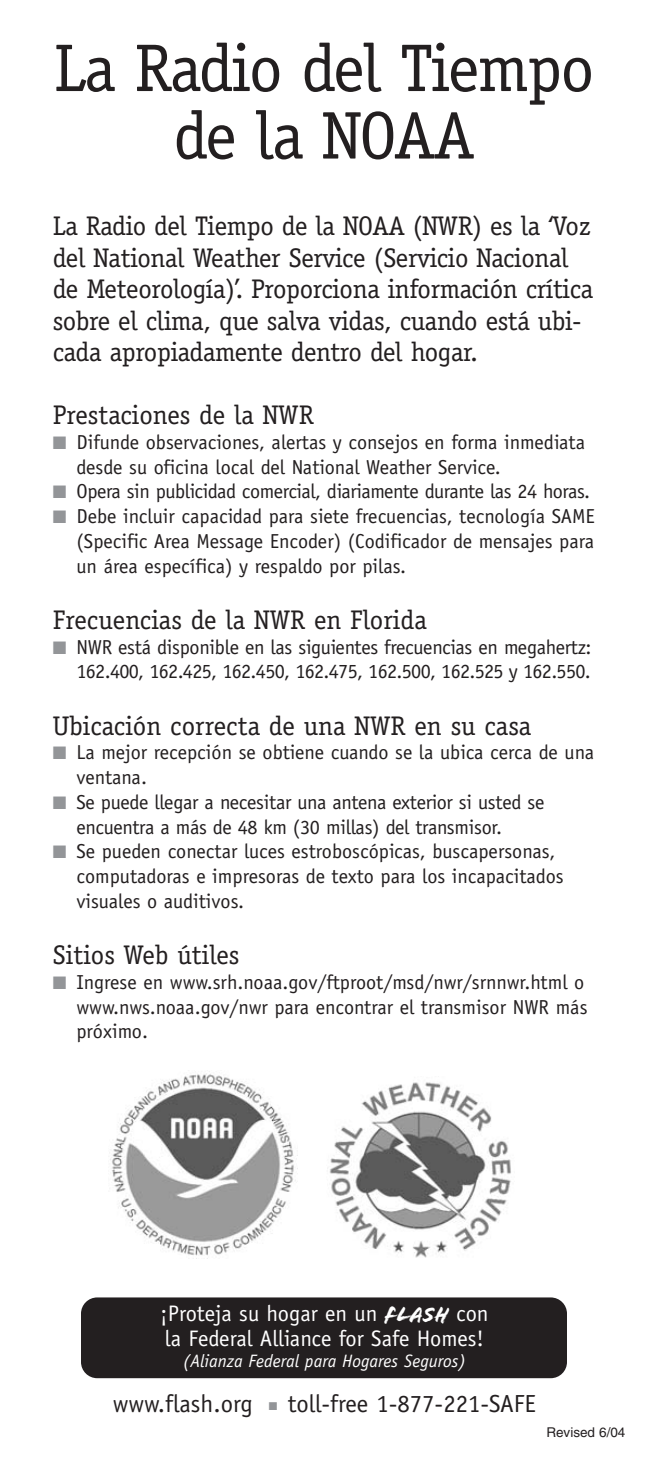
<style>
.page{position:relative;width:648px;height:1458px;background:#fff}
.page>*{position:absolute;margin:0;border:0;box-sizing:border-box;transform-origin:0 0}
.t1{font:67.5px/67.5px "Officina Serif";letter-spacing:-.025em;color:#231f20;text-align:center}
.t2{font:27px/31.5px "Officina Serif";letter-spacing:-.015em;color:#231f20}
.t3{font:24.75px "Officina Sans";color:#231f20}
.t4{font:22.5px/24.8px "Officina Sans";color:#fff}
.t5{font:20.25px/24.8px "Officina Sans";letter-spacing:-.015em;color:#231f20}
.t6{font:italic 18px "Officina Sans";color:#fff}
.t7{font:13.5px "Helvetica";color:#231f20}
.s1{color:#939598}
.s2{font-family:"Flood"}
</style>
<div class="page">
<img style="left:110px;top:1071px;width:188px;height:185px">
<img style="left:327px;top:1082px;width:184px;height:176px">
<div style="left:81px;top:1297px;width:486px;height:81px;background:#231f20;border-radius:16px"></div>
<h1 class="t1" style="left:54px;top:40px;width:542px">La Radio del Tiempo de la NOAA</h1>
<h2 class="t2" style="left:53px;top:212px;width:542px">La Radio del Tiempo de la NOAA (NWR) es la ‘Voz del National Weather Service (Servicio Nacional de Meteorología)’. Proporciona información crítica sobre el clima, que salva vidas, cuando está ubi&shy;cada apropiadamente dentro del hogar.</h2>
<h2 class="t2" style="left:53px;top:401px;width:262px">Prestaciones de la NWR</h2>
<p class="t5" style="left:76px;top:431px;width:510px;text-indent:-24px"><span class="s1">■</span> Difunde observaciones, alertas y consejos en forma inmediata desde su oficina local del National Weather Service.</p>
<p class="t5" style="left:53px;top:481px;width:539px"><span class="s1">■</span> Opera sin publicidad comercial, diariamente durante las 24 horas.</p>
<p class="t5" style="left:76px;top:505px;width:520px;text-align:justify;text-indent:-24px"><span class="s1">■</span> Debe incluir capacidad para siete frecuencias, tecnología SAME (Specific Area Message Encoder) (Codificador de mensajes para un área específica) y respaldo por pilas.</p>
<h2 class="t2" style="left:53px;top:606px;width:375px">Frecuencias de la NWR en Florida</h2>
<p class="t5" style="left:53px;top:636px;width:540px;text-align:right"><span class="s1">■</span> NWR está disponible en las siguientes frecuencias en megahertz:<br>162.400, 162.425, 162.450, 162.475, 162.500, 162.525 y 162.550.</p>
<h2 class="t2" style="left:53px;top:712px;width:480px">Ubicación correcta de una NWR en su casa</h2>
<p class="t5" style="left:76px;top:742px;width:519px;text-indent:-24px"><span class="s1">■</span> La mejor recepción se obtiene cuando se la ubica cerca de una ventana.</p>
<p class="t5" style="left:76px;top:791px;width:470px;text-indent:-24px"><span class="s1">■</span> Se puede llegar a necesitar una antena exterior si usted se encuentra a más de 48 km (30 millas) del transmisor.</p>
<p class="t5" style="left:76px;top:841px;width:489px;text-indent:-24px"><span class="s1">■</span> Se pueden conectar luces estroboscópicas, buscapersonas, computadoras e impresoras de texto para los incapacitados visuales o auditivos.</p>
<h2 class="t2" style="left:53px;top:941px;width:188px">Sitios Web útiles</h2>
<p class="t5" style="left:76px;top:971px;width:513px;text-indent:-24px"><span class="s1">■</span> Ingrese en www.srh.noaa.gov/ftproot/msd/nwr/srnnwr.html o www.nws.noaa.gov/nwr para encontrar el transmisor NWR más próximo.</p>
<p class="t4" style="left:160px;top:1303px;width:330px">¡Proteja su hogar en un <span class="s2">FLASH</span> con la Federal Alliance for Safe Homes!</p>
<p class="t6" style="left:183px;top:1354px;width:285px">(Alianza Federal para Hogares Seguros)</p>
<p class="t3" style="left:113px;top:1395px;width:424px">www.flash.org <span class="s1">■</span> toll-free 1-877-221-SAFE</p>
<p class="t7" style="left:546px;top:1428px;width:81px">Revised 6/04</p>
</div>
